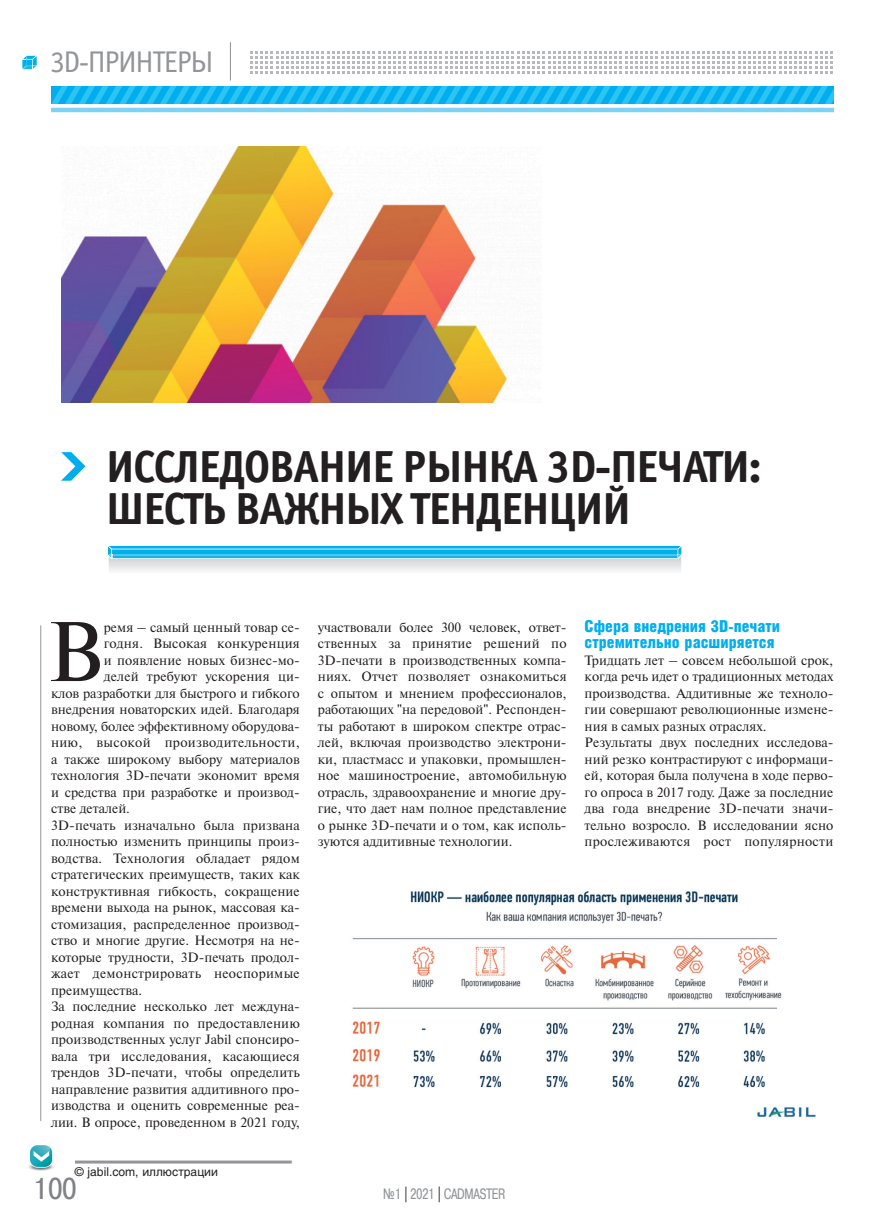
<style>
.page{position:relative;width:893px;height:1221px;background:#fff}
.page>*{position:absolute;margin:0;border:0;box-sizing:border-box;transform-origin:0 0}
.t1{font:84.15px "Newton C";color:#231f20}
.t2{font:700 45px/42px "Officina Sans C";letter-spacing:-.04em;color:#231f20}
.t3{font:30px "Officina Sans C";letter-spacing:-.05em;color:#939598}
.t4{font:30px "Pragmatica Cond C";color:#808285;scale:1.07 1}
.t5{font:900 16.5px/16.5px "Helios Cond";color:#00aeef}
.t6{font:15px "Pragmatica Cond C";color:#939598;scale:.9 1}
.t7{font:13.5px/16.5px "Newton C";color:#231f20;text-align:justify}
.t8{font:13.5px "Newton C";letter-spacing:.02em;color:#231f20}
.t9{font:12px "Helios";color:#231f20}
.s1{color:#231f20}
</style>
<div class="page">
<svg style="left:22px;top:55px;width:15px;height:15px"></svg>
<svg style="left:51px;top:86px;width:782px;height:18px;background:#13b7f0"></svg>
<hr style="left:51px;top:108px;width:782px;height:4px;background:#7cd3f6">
<hr style="left:230px;top:42px;width:1px;height:38px;background:#939598">
<svg style="left:250px;top:51px;width:583px;height:23px"></svg>
<hr style="left:40px;top:625px;width:1px;height:495px;background:#939598">
<svg style="left:108px;top:545px;width:574px;height:26px;background:#8bd1e9"></svg>
<svg style="left:61px;top:452px;width:24px;height:28px"></svg>
<img style="left:28px;top:1145px;width:26px;height:26px">
<hr style="left:75px;top:1160px;width:217px;height:3px;background:#939598">
<img style="left:352px;top:891px;width:464px;height:227px">
<img style="left:61px;top:147px;width:447px;height:255px">
<h3 class="t3" style="left:50px;top:51px;width:165px">3D-ПРИНТЕРЫ</h3>
<h2 class="t2" style="left:106px;top:449px;width:658px">ИССЛЕДОВАНИЕ РЫНКА 3D-ПЕЧАТИ:<br>ШЕСТЬ ВАЖНЫХ ТЕНДЕНЦИЙ</h2>
<h1 class="t1" style="left:47px;top:622px;width:58px">В</h1>
<p class="t7" style="left:104px;top:619px;width:197px">ремя – самый ценный товар се-</p>
<p class="t7" style="left:104px;top:636px;width:197px">годня. Высокая конкуренция</p>
<p class="t7" style="left:104px;top:652px;width:197px">и появление новых бизнес-мо-</p>
<p class="t7" style="left:104px;top:669px;width:197px">делей требуют ускорения ци-</p>
<p class="t7" style="left:51px;top:685px;width:250px">клов разработки для быстрого и гибкого</p>
<p class="t7" style="left:51px;top:702px;width:250px">внедрения новаторских идей. Благодаря</p>
<p class="t7" style="left:51px;top:718px;width:250px">новому, более эффективному оборудова-</p>
<p class="t8" style="left:51px;top:737px;width:250px">нию, высокой производительности,</p>
<p class="t7" style="left:51px;top:751px;width:250px">а также широкому выбору материалов</p>
<p class="t7" style="left:51px;top:768px;width:250px">технология 3D-печати экономит время</p>
<p class="t7" style="left:51px;top:784px;width:250px">и средства при разработке и производ-</p>
<p class="t7" style="left:51px;top:801px;width:80px">стве деталей.</p>
<p class="t7" style="left:51px;top:817px;width:250px">3D-печать изначально была призвана</p>
<p class="t7" style="left:51px;top:834px;width:250px">полностью изменить принципы произ-</p>
<p class="t7" style="left:51px;top:850px;width:250px">водства. Технология обладает рядом</p>
<p class="t7" style="left:51px;top:867px;width:250px">стратегических преимуществ, таких как</p>
<p class="t7" style="left:51px;top:883px;width:250px">конструктивная гибкость, сокращение</p>
<p class="t7" style="left:51px;top:900px;width:250px">времени выхода на рынок, массовая ка-</p>
<p class="t7" style="left:51px;top:916px;width:250px">стомизация, распределенное производ-</p>
<p class="t7" style="left:51px;top:933px;width:250px">ство и многие другие. Несмотря на не-</p>
<p class="t7" style="left:51px;top:949px;width:250px">которые трудности, 3D-печать продол-</p>
<p class="t8" style="left:51px;top:968px;width:250px">жает демонстрировать неоспоримые</p>
<p class="t7" style="left:51px;top:982px;width:93px">преимущества.</p>
<p class="t7" style="left:51px;top:999px;width:250px">За последние несколько лет междуна-</p>
<p class="t7" style="left:51px;top:1015px;width:250px">родная компания по предоставлению</p>
<p class="t7" style="left:51px;top:1032px;width:250px">производственных услуг Jabil спонсиро-</p>
<p class="t7" style="left:51px;top:1048px;width:250px">вала три исследования, касающиеся</p>
<p class="t7" style="left:51px;top:1065px;width:250px">трендов 3D-печати, чтобы определить</p>
<p class="t7" style="left:51px;top:1081px;width:250px">направление развития аддитивного про-</p>
<p class="t7" style="left:51px;top:1098px;width:250px">изводства и оценить современные реа-</p>
<p class="t7" style="left:51px;top:1114px;width:250px">лии. В опросе, проведенном в 2021 году,</p>
<p class="t7" style="left:318px;top:619px;width:250px">участвовали более 300 человек, ответ&shy;ственных за принятие решений по 3D-печати в производственных компа&shy;ниях. От чет позволяет ознакомиться с опытом и мнением профессионалов, работающих "на передовой". Респонден&shy;ты работают в широком спектре отрас&shy;лей, включая производство электрони&shy;ки, пластмасс и упаковки, промышлен&shy;ное машиностроение, автомобильную отрасль, здравоохранение и многие дру&shy;гие, что дает нам полное представление о рынке 3D-печати и о том, как исполь&shy;зуются аддитивные технологии.</p>
<p class="t5" style="left:585px;top:619px;width:197px">Сфера внедрения 3D-печати стремительно расширяется</p>
<p class="t7" style="left:585px;top:652px;width:250px;text-align:left">Тридцать лет – совсем небольшой срок, когда речь идет о традиционных методах производства. Аддитивные же техноло&shy;гии совершают революционные измене&shy;ния в самых разных отраслях.<br>Результаты двух последних исследова&shy;ний резко контрастируют с информаци&shy;ей, которая была получена в ходе перво&shy;го опроса в 2017 году. Даже за последние два года внедрение 3D-печати значи&shy;тельно возросло. В исследовании ясно прослеживаются рост попу лярности</p>
<p class="t9" style="left:75px;top:1167px;width:144px">© jabil.com, иллюстрации</p>
<h3 class="t4" style="left:33px;top:1171px;width:42px">100</h3>
<p class="t6" style="left:383px;top:1185px;width:137px">¹1 <span class="s1">|</span> 2021 <span class="s1">|</span> CADMASTER</p>
</div>
